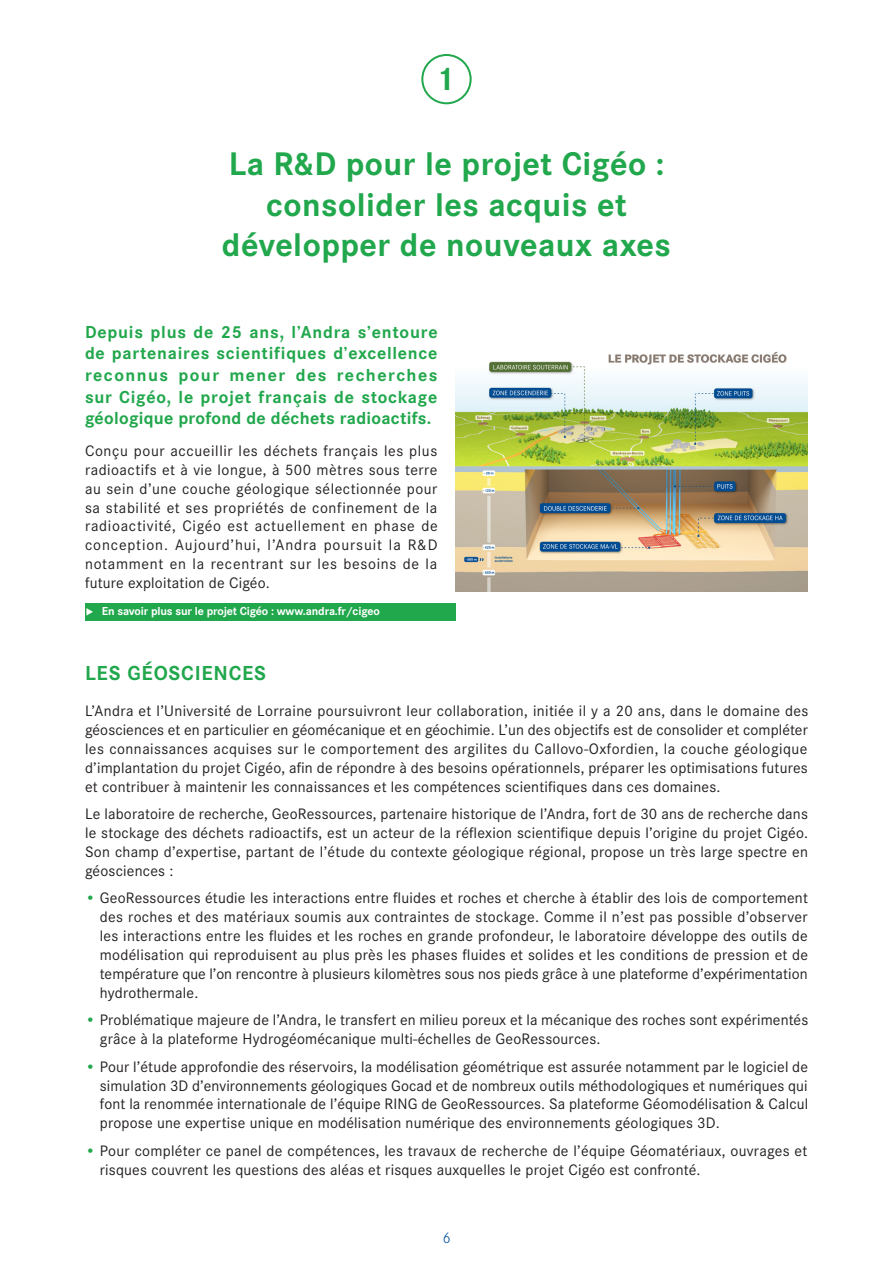
<style>
.page{position:relative;width:893px;height:1263px;background:#fff}
.page>*{position:absolute;margin:0;border:0;box-sizing:border-box;transform-origin:0 0}
.t1{font:700 33.9px/40.8px "Corporate S";letter-spacing:.015em;color:#21a74c;text-align:center}
.t2{font:700 21px "Corporate S";letter-spacing:.04em;color:#21a74c}
.t3{font:700 18px/21.6px "Corporate S";letter-spacing:.015em;color:#21a74c;text-align:justify}
.t4{font:15.75px/18.9px "Corporate S";letter-spacing:.015em;color:#231f20;text-align:justify}
.t5{font:300 15.75px "Corporate S";color:#07579f}
.t6{font:700 12px "Corporate S";letter-spacing:-.015em;color:#fff}
.s1{color:#21a74c}
</style>
<div class="page">
<div style="left:421px;top:54px;width:51px;height:50px;border:2px solid #21a74c;border-radius:50%"></div>
<img style="left:455px;top:351px;width:353px;height:240px">
<div style="left:85px;top:603px;width:370px;height:17px;background:#21a74c"></div>
<h1 class="t1" style="left:436px;top:59px;width:21px">1</h1>
<h1 class="t1" style="left:222px;top:144px;width:450px">La R&amp;D pour le projet Cigéo : consolider les acquis et développer de nouveaux axes</h1>
<p class="t3" style="left:85px;top:321px;width:354px">Depuis plus de 25 ans, l’Andra s’entoure de partenaires scientifiques d’excellence reconnus pour mener des recherches sur Cigéo, le projet français de stockage géologique profond de déchets radioactifs.</p>
<p class="t4" style="left:85px;top:441px;width:354px">Conçu pour accueillir les déchets français les plus radioactifs et à vie longue, à 500 mètres sous terre au sein d’une couche géologique sélectionnée pour sa stabilité et ses propriétés de confinement de la radioactivité, Cigéo est actuellement en phase de conception. Aujourd’hui, l’Andra poursuit la R&amp;D notamment en la recentrant sur les besoins de la future exploitation de Cigéo.</p>
<p class="t6" style="left:86px;top:604px;width:295px">◆ En savoir plus sur le projet Cigéo : www.andra.fr/cigeo</p>
<h2 class="t2" style="left:85px;top:661px;width:182px">LES GÉOSCIENCES</h2>
<p class="t4" style="left:85px;top:702px;width:725px">L’Andra et l’Université de Lorraine poursuivront leur collaboration, initiée il y a 20 ans, dans le domaine des géosciences et en particulier en géomécanique et en géochimie. L’un des objectifs est de consolider et compléter les connaissances acquises sur le comportement des argilites du Callovo-Oxfordien, la couche géologique d’implantation du projet Cigéo, afin de répondre à des besoins opérationnels, préparer les optimisations futures et contribuer à maintenir les connaissances et les compétences scientifiques dans ces domaines.</p>
<p class="t4" style="left:85px;top:805px;width:725px">Le laboratoire de recherche, GeoRessources, partenaire historique de l’Andra, fort de 30 ans de recherche dans le stockage des déchets radioactifs, est un acteur de la réflexion scientifique depuis l’origine du projet Cigéo.<br>Son champ d’expertise, partant de l’étude du contexte géologique régional, propose un très large spectre en géosciences :</p>
<p class="t4" style="left:100px;top:889px;width:710px;text-indent:-15px"><span class="s1">•</span> GeoRessources étudie les interactions entre fluides et roches et cherche à établir des lois de comportement des roches et des matériaux soumis aux contraintes de stockage. Comme il n’est pas possible d’observer les interactions entre les fluides et les roches en grande profondeur, le laboratoire développe des outils de modélisation qui reproduisent au plus près les phases fluides et solides et les conditions de pression et de température que l’on rencontre à plusieurs kilomètres sous nos pieds grâce à une plateforme d’expérimentation hydrothermale.</p>
<p class="t4" style="left:100px;top:1011px;width:710px;text-indent:-15px"><span class="s1">•</span> Problématique majeure de l’Andra, le transfert en milieu poreux et la mécanique des roches sont expérimentés grâce à la plateforme Hydrogéomécanique multi-échelles de GeoRessources.</p>
<p class="t4" style="left:100px;top:1057px;width:710px;text-indent:-15px"><span class="s1">•</span> Pour l’étude approfondie des réservoirs, la modélisation géométrique est assurée notamment par le logiciel de simulation 3D d’environnements géologiques Gocad et de nombreux outils méthodologiques et numériques qui font la renommée internationale de l’équipe RING de GeoRessources. Sa plateforme Géomodélisation &amp; Calcul propose une expertise unique en modélisation numérique des environnements géologiques 3D.</p>
<p class="t4" style="left:100px;top:1141px;width:709px;text-indent:-15px"><span class="s1">•</span> Pour compléter ce panel de compétences, les travaux de recherche de l’équipe Géomatériaux, ouvrages et risques couvrent les questions des aléas et risques auxquelles le projet Cigéo est confronté.</p>
<p class="t5" style="left:442px;top:1229px;width:10px">6</p>
</div>
